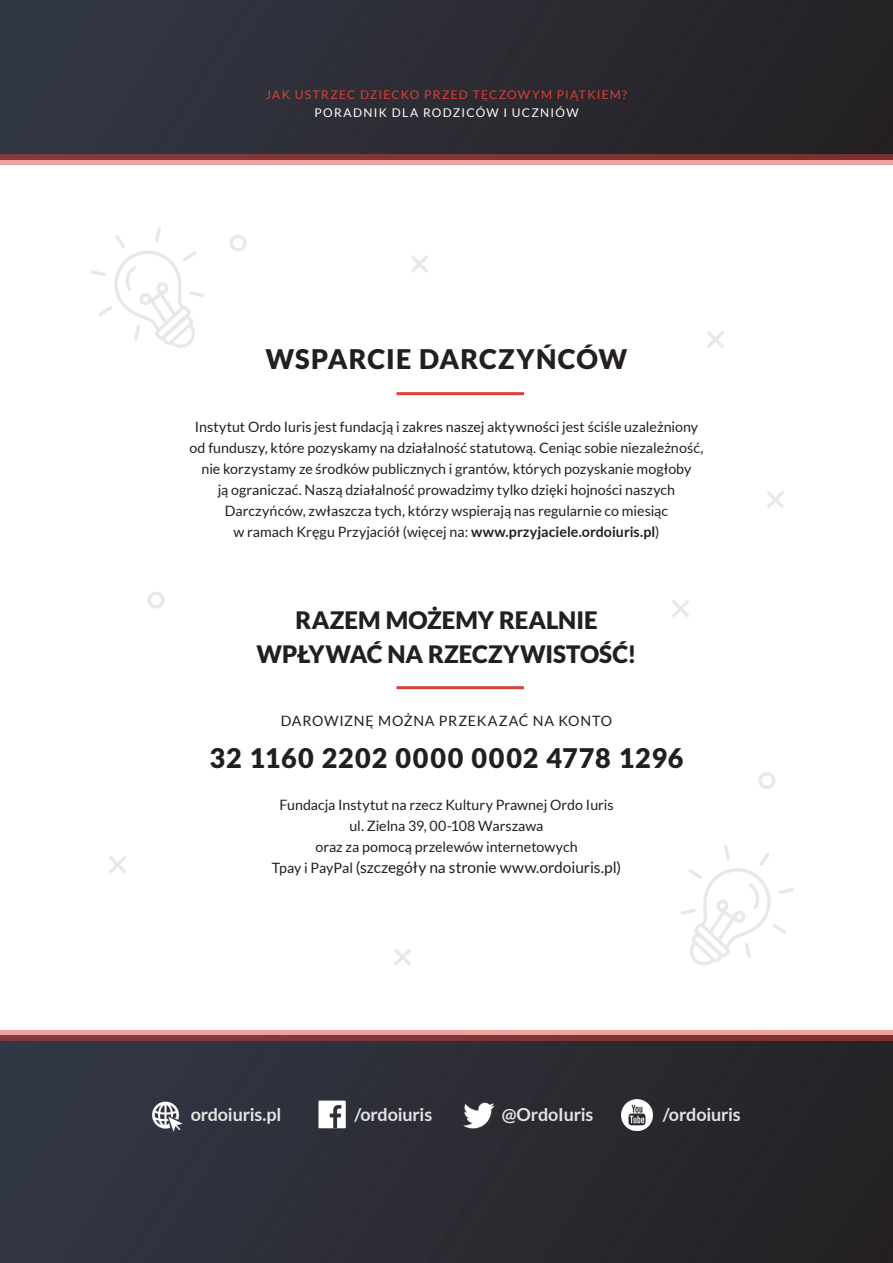
<style>
.page{position:relative;width:893px;height:1263px;background:#fff}
.page>*{position:absolute;margin:0;border:0;box-sizing:border-box;transform-origin:0 0}
.t1{font:900 27px "Lato";letter-spacing:.035em;color:#231f20}
.t2{font:900 24px/34.5px "Lato";color:#231f20;text-align:center}
.t3{font:700 18px "Lato";letter-spacing:-.01em;color:#fff}
.t4{font:15.6px "Lato";letter-spacing:-.005em;color:#231f20}
.t5{font:14.25px/21px "Lato";color:#231f20;text-align:center}
.t6{font:14.25px "Lato";letter-spacing:.045em;color:#231f20}
.rozdziały{font:12px "Lato";letter-spacing:.105em;color:#db3f38}
.rozdziały-2{font:12px "Lato";letter-spacing:.11em;color:#fff}
.s1{font-weight:700}
.s2{font-size:14.25px}
</style>
<div class="page">
<div style="left:0;top:1036px;width:893px;height:227px;background:linear-gradient(to right,#333745,#252224)"></div>
<div style="left:0;top:0;width:893px;height:159px;background:linear-gradient(to right,#333746,#242123)"></div>
<img style="left:152px;top:1091px;width:52px;height:47px">
<img style="left:294px;top:1097px;width:75px;height:40px">
<img style="left:441px;top:1092px;width:75px;height:54px">
<img style="left:622px;top:1100px;width:31px;height:30px">
<hr style="left:396px;top:392px;width:128px;height:3px;background:#db3f38">
<hr style="left:396px;top:686px;width:128px;height:3px;background:#db3f38">
<svg style="left:0;top:1030px;width:893px;height:11px;background:#b26665"></svg>
<svg style="left:0;top:154px;width:893px;height:10px;background:#ab5f5e"></svg>
<svg style="left:91px;top:227px;width:113px;height:121px"></svg>
<svg style="left:681px;top:845px;width:113px;height:121px"></svg>
<svg style="left:411px;top:256px;width:17px;height:16px"></svg>
<svg style="left:767px;top:491px;width:17px;height:17px"></svg>
<svg style="left:672px;top:600px;width:17px;height:17px"></svg>
<svg style="left:394px;top:949px;width:17px;height:17px"></svg>
<svg style="left:109px;top:856px;width:17px;height:17px"></svg>
<svg style="left:707px;top:331px;width:17px;height:17px"></svg>
<div style="left:230px;top:234px;width:17px;height:17px;border:3px solid #d1d2d4;border-radius:50%"></div>
<div style="left:148px;top:591px;width:17px;height:17px;border:3px solid #d1d2d4;border-radius:50%"></div>
<div style="left:758px;top:772px;width:17px;height:17px;border:3px solid #d1d2d4;border-radius:50%"></div>
<p class="rozdziały" style="left:266px;top:88px;width:363px">JAK USTRZEC DZIECKO PRZED TĘCZOWYM PIĄTKIEM?</p>
<p class="rozdziały-2" style="left:314px;top:106px;width:266px">PORADNIK DLA RODZICÓW I UCZNIÓW</p>
<p class="t1" style="left:266px;top:343px;width:363px">WSPARCIE DARCZYŃCÓW</p>
<p class="t5" style="left:190px;top:416px;width:515px">Instytut Ordo Iuris jest fundacją i zakres naszej aktywności jest ściśle uzależniony od funduszy, które pozyskamy na działalność statutową. Ceniąc sobie niezależność, nie korzystamy ze środków publicznych i grantów, których pozyskanie mogłoby<br>ją ograniczać. Naszą działalność prowadzimy tylko dzięki hojności naszych Darczyńców, zwłaszcza tych, którzy wspierają nas regularnie co miesiąc<br>w ramach Kręgu Przyjaciół (więcej na: <span class="s1">www.przyjaciele.ordoiuris.pl</span>)</p>
<p class="t2" style="left:256px;top:602px;width:381px">RAZEM MOŻEMY REALNIE<br>WPŁYWAĆ NA RZECZYWISTOŚĆ!</p>
<p class="t6" style="left:281px;top:713px;width:333px">DAROWIZNĘ MOŻNA PRZEKAZAĆ NA KONTO</p>
<p class="t1" style="left:209px;top:742px;width:475px">32 1160 2202 0000 0002 4778 1296</p>
<p class="t5" style="left:279px;top:794px;width:336px">Fundacja Instytut na rzecz Kultury Prawnej Ordo Iuris</p>
<p class="t5" style="left:349px;top:815px;width:196px">ul. Zielna 39, 00-108 Warszawa</p>
<p class="t5" style="left:315px;top:836px;width:264px">oraz za pomocą przelewów internetowych</p>
<p class="t4" style="left:272px;top:859px;width:351px"><span class="s2">Tpay i PayPal</span> (szczegóły na stronie www.ordoiuris.pl)</p>
<p class="t3" style="left:191px;top:1104px;width:92px">ordoiuris.pl</p>
<p class="t3" style="left:354px;top:1104px;width:79px">/ordoiuris</p>
<p class="t3" style="left:502px;top:1104px;width:93px">@OrdoIuris</p>
<p class="t3" style="left:663px;top:1104px;width:79px">/ordoiuris</p>
</div>
